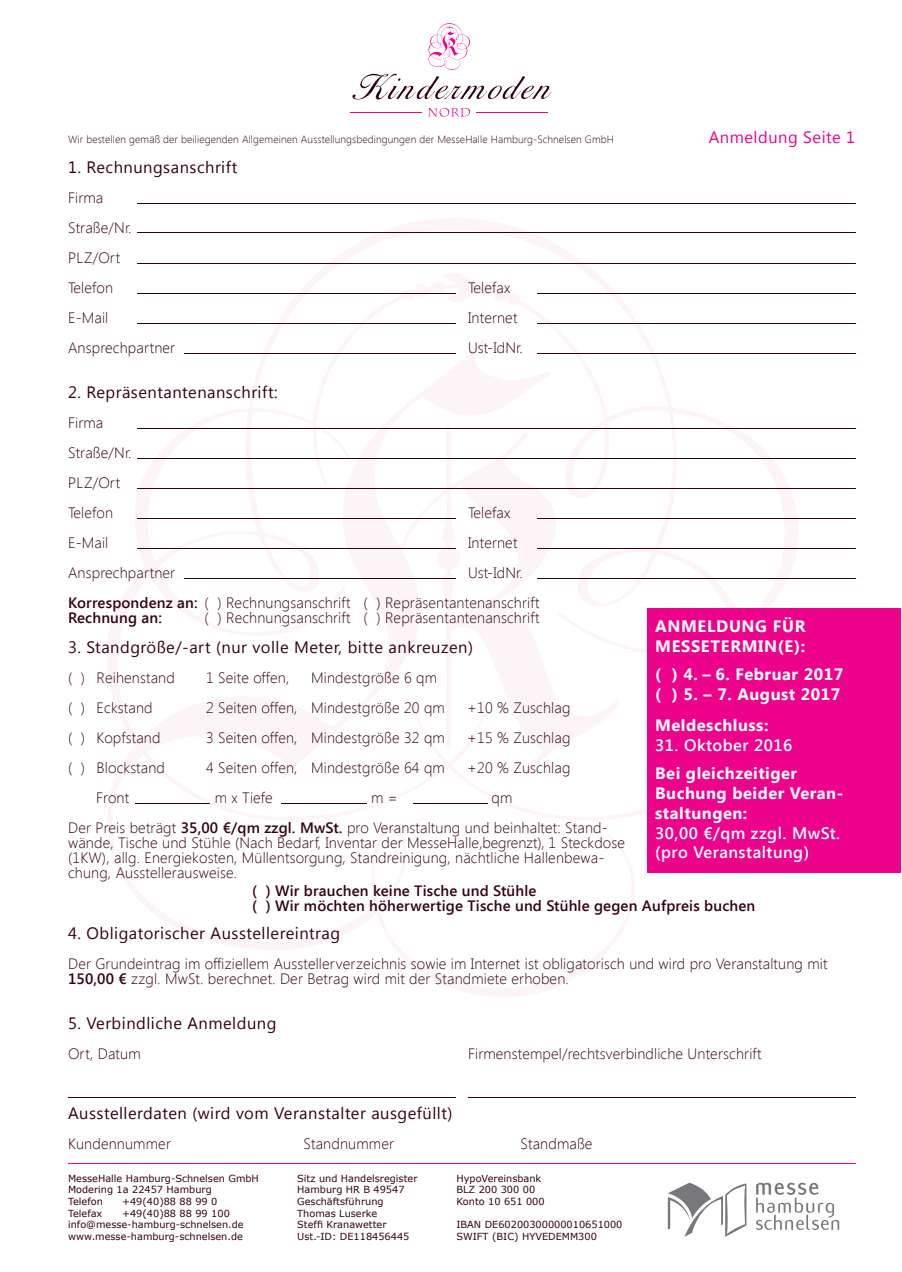
<style>
.page{position:relative;width:902px;height:1272px;background:#fff}
.page>*{position:absolute;margin:0;border:0;box-sizing:border-box;transform-origin:0 0}
.t1{font:700 16.5px/19.8px "Segoe UI";letter-spacing:.03em;color:#fff}
.t2{font:16.5px "Segoe UI Symbol";color:#350015}
.t3{font:600 16.5px/19.8px "Segoe UI";letter-spacing:.03em;color:#fff}
.t4{font:16.5px "Segoe UI Symbol";color:#ed028c}
.t5{font:300 15px/30px "Segoe UI";letter-spacing:.01em;color:#350015}
.t6{font:600 15px/15px "Segoe UI";letter-spacing:.01em;color:#350015}
.t7{font:300 10.5px "Segoe UI";letter-spacing:.01em;color:#350015}
.t8{font:9.75px/11.7px "Verdana";color:#350015}
.s1{font-weight:600}
</style>
<div class="page">
<hr style="left:68px;top:1163px;width:787px;height:1px;background:#ed028c">
<svg style="left:667px;top:1182px;width:79px;height:54px"></svg>
<svg style="left:756px;top:1182px;width:83px;height:47px"></svg>
<hr style="left:137px;top:203px;width:718px;height:1px;background:#350015">
<hr style="left:137px;top:428px;width:718px;height:1px;background:#350015">
<hr style="left:137px;top:263px;width:718px;height:1px;background:#350015">
<hr style="left:137px;top:487px;width:718px;height:1px;background:#350015">
<hr style="left:137px;top:293px;width:318px;height:1px;background:#350015">
<hr style="left:137px;top:517px;width:318px;height:1px;background:#350015">
<hr style="left:137px;top:323px;width:318px;height:1px;background:#350015">
<hr style="left:137px;top:548px;width:318px;height:1px;background:#350015">
<hr style="left:184px;top:353px;width:271px;height:1px;background:#350015">
<hr style="left:184px;top:577px;width:271px;height:1px;background:#350015">
<hr style="left:136px;top:803px;width:74px;height:1px;background:#350015">
<hr style="left:281px;top:803px;width:86px;height:1px;background:#350015">
<hr style="left:413px;top:802px;width:75px;height:1px;background:#350015">
<hr style="left:537px;top:323px;width:318px;height:1px;background:#350015">
<hr style="left:537px;top:548px;width:318px;height:1px;background:#350015">
<hr style="left:537px;top:353px;width:318px;height:1px;background:#350015">
<hr style="left:537px;top:578px;width:318px;height:1px;background:#350015">
<hr style="left:537px;top:293px;width:318px;height:1px;background:#350015">
<hr style="left:537px;top:518px;width:318px;height:1px;background:#350015">
<hr style="left:137px;top:232px;width:718px;height:1px;background:#350015">
<hr style="left:137px;top:458px;width:718px;height:1px;background:#350015">
<hr style="left:68px;top:1097px;width:387px;height:1px;background:#350015">
<hr style="left:468px;top:1097px;width:387px;height:1px;background:#350015">
<hr style="left:475px;top:113px;width:72px;height:1px;background:#ed028c">
<hr style="left:350px;top:113px;width:72px;height:1px;background:#ed028c">
<svg style="left:352px;top:23px;width:200px;height:76px"></svg>
<svg style="left:427px;top:108px;width:43px;height:9px"></svg>
<div style="left:646px;top:608px;width:254px;height:264px;background:#ed028c"></div>
<svg style="left:107px;top:645px;width:2px;height:8px"></svg>
<svg style="left:389px;top:645px;width:7px;height:8px"></svg>
<svg style="left:408px;top:641px;width:6px;height:11px"></svg>
<svg style="left:446px;top:645px;width:4px;height:8px"></svg>
<svg style="left:174px;top:926px;width:31px;height:12px"></svg>
<svg style="left:211px;top:935px;width:10px;height:3px"></svg>
<svg style="left:251px;top:386px;width:6px;height:12px"></svg>
<svg style="left:289px;top:928px;width:50px;height:14px"></svg>
<p class="t7" style="left:68px;top:132px;width:547px">Wir bestellen gemäß der beiliegenden Allgemeinen Ausstellungsbedingungen der MesseHalle Hamburg-Schnelsen GmbH</p>
<p class="t2" style="left:123px;top:155px;width:74px">■◆■ ▲ ■▲</p>
<p class="t5" style="left:68px;top:182px;width:109px">Firma<br>Straße/Nr.<br>PLZ/Ort<br>Telefon<br>E-Mail<br>Ansprechpartner</p>
<p class="t2" style="left:131px;top:380px;width:103px">▲■▼■▼■■▲</p>
<p class="t5" style="left:468px;top:272px;width:56px">Telefax<br>Internet<br>Ust-IdNr.</p>
<p class="t5" style="left:68px;top:407px;width:473px">Firma<br>Straße/Nr.<br>PLZ/Ort<br>Telefon<br>E-Mail<br>Ansprechpartner<br><span class="s1">Korrespondenz an:</span> ( ) Rechnungsanschrift ( ) Repräsentantenanschrift</p>
<p class="t6" style="left:68px;top:610px;width:95px">Rechnung an:</p>
<p class="t5" style="left:205px;top:602px;width:336px">( ) Rechnungsanschrift ( ) Repräsentantenanschrift</p>
<p class="t5" style="left:468px;top:497px;width:56px">Telefax<br>Internet<br>Ust-IdNr.</p>
<p class="t2" style="left:68px;top:635px;width:53px">✓ ▼ ■</p>
<p class="t2" style="left:205px;top:635px;width:76px">▼ ■◆ ❖□●●</p>
<p class="t2" style="left:318px;top:635px;width:57px">▼ ▼▼</p>
<p class="t2" style="left:397px;top:635px;width:71px">■ ◆■</p>
<p class="t4" style="left:720px;top:125px;width:69px">■ ●◆■</p>
<p class="t1" style="left:655px;top:615px;width:152px">ANMELDUNG FÜR<br>MESSETERMIN(E):</p>
<p class="t1" style="left:655px;top:663px;width:189px">( ) 4. – 6. Februar 2017 ( ) 5. – 7. August 2017</p>
<p class="t5" style="left:97px;top:662px;width:80px">Reihenstand</p>
<p class="t5" style="left:206px;top:662px;width:85px">1 Seite offen,</p>
<p class="t5" style="left:311px;top:662px;width:127px">Mindestgröße 6 qm</p>
<p class="t5" style="left:97px;top:692px;width:57px">Eckstand</p>
<p class="t5" style="left:206px;top:692px;width:240px">2 Seiten offen, Mindestgröße 20 qm</p>
<p class="t5" style="left:467px;top:692px;width:105px">+10 % Zuschlag</p>
<p class="t5" style="left:97px;top:722px;width:65px">Kopfstand</p>
<p class="t5" style="left:206px;top:722px;width:240px">3 Seiten offen, Mindestgröße 32 qm</p>
<p class="t5" style="left:467px;top:722px;width:105px">+15 % Zuschlag</p>
<p class="t5" style="left:97px;top:752px;width:70px">Blockstand</p>
<p class="t5" style="left:206px;top:752px;width:240px">4 Seiten offen, Mindestgröße 64 qm</p>
<p class="t5" style="left:467px;top:752px;width:105px">+20 % Zuschlag</p>
<p class="t5" style="left:68px;top:662px;width:19px;text-align:justify">( ) ( ) ( ) ( )</p>
<p class="t1" style="left:655px;top:714px;width:115px">Meldeschluss:</p>
<p class="t3" style="left:655px;top:734px;width:138px">31. Oktober 2016</p>
<p class="t1" style="left:655px;top:762px;width:190px">Bei gleichzeitiger<br>Buchung beider Veran&shy;staltungen:</p>
<p class="t3" style="left:655px;top:822px;width:186px">30,00 €/qm zzgl. MwSt. (pro Veranstaltung)</p>
<p class="t5" style="left:96px;top:782px;width:35px">Front</p>
<p class="t5" style="left:215px;top:782px;width:60px">m x Tiefe</p>
<p class="t5" style="left:371px;top:782px;width:28px">m =</p>
<p class="t5" style="left:491px;top:782px;width:22px">qm</p>
<p class="t5" style="left:68px;top:820px;width:558px;line-height:15px">Der Preis beträgt <span class="s1">35,00 €/qm zzgl. MwSt.</span> pro Veranstaltung und beinhaltet: Stand&shy;wände, Tische und Stühle (Nach Bedarf, Inventar der MesseHalle,begrenzt), 1 Steckdose (1KW), allg. Energiekosten, Müllentsorgung, Standreinigung, nächtliche Hallenbewa&shy;chung, Ausstellerausweise.</p>
<p class="t6" style="left:252px;top:882px;width:504px">( ) Wir brauchen keine Tische und Stühle<br>( ) Wir möchten höherwertige Tische und Stühle gegen Aufpreis buchen</p>
<p class="t2" style="left:138px;top:920px;width:35px">▼□ ▲</p>
<p class="t2" style="left:222px;top:920px;width:50px">◆▲▲▼ ●●</p>
<p class="t5" style="left:68px;top:955px;width:760px;line-height:15px">Der Grundeintrag im offiziellem Ausstellerverzeichnis sowie im Internet ist obligatorisch und wird pro Veranstaltung mit<br><span class="s1">150,00 €</span> zzgl. MwSt. berechnet. Der Betrag wird mit der Standmiete erhoben.</p>
<p class="t2" style="left:199px;top:1010px;width:69px">■ ●◆■</p>
<p class="t5" style="left:68px;top:1037px;width:74px">Ort, Datum</p>
<p class="t5" style="left:468px;top:1037px;width:295px">Firmenstempel/rechtsverbindliche Unterschrift</p>
<p class="t2" style="left:79px;top:1100px;width:50px">◆▲▲▼ ●●</p>
<p class="t2" style="left:308px;top:1100px;width:44px">■▲▼ ●▼</p>
<p class="t2" style="left:422px;top:1100px;width:26px">✓●●▼</p>
<p class="t5" style="left:68px;top:1127px;width:104px">Kundennummer</p>
<p class="t8" style="left:68px;top:1172px;width:192px">MesseHalle Hamburg-Schnelsen GmbH<br>Modering 1a 22457 Hamburg<br>Telefon</p>
<p class="t8" style="left:122px;top:1195px;width:97px">+49(40)88 88 99 0</p>
<p class="t8" style="left:68px;top:1207px;width:36px">Telefax</p>
<p class="t8" style="left:68px;top:1207px;width:177px;text-indent:54px">+49(40)88 88 99 100 info@messe-hamburg-schnelsen.de www.messe-hamburg-schnelsen.de</p>
<p class="t5" style="left:303px;top:1127px;width:92px">Standnummer</p>
<p class="t5" style="left:520px;top:1127px;width:74px">Standmaße</p>
<p class="t8" style="left:297px;top:1172px;width:122px">Sitz und Handelsregister<br>Hamburg HR B 49547<br>Geschäftsführung<br>Thomas Luserke<br>Steffi Kranawetter<br>Ust.-ID: DE118456445</p>
<p class="t8" style="left:456px;top:1172px;width:90px">HypoVereinsbank<br>BLZ 200 300 00<br>Konto 10 651 000</p>
<p class="t8" style="left:456px;top:1218px;width:167px">IBAN DE60200300000010651000<br>SWIFT (BIC) HYVEDEMM300</p>
</div>
